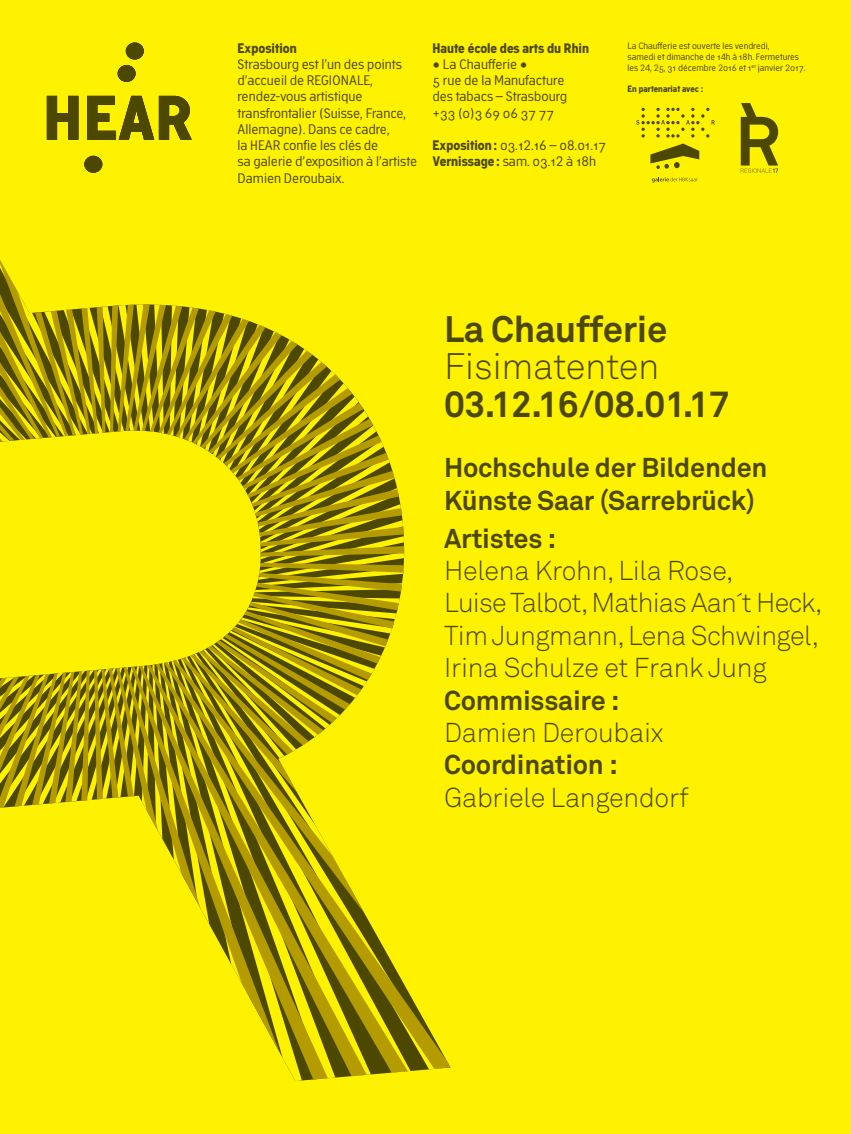
<style>
.page{position:relative;width:851px;height:1134px;background:#fff}
.page>*{position:absolute;margin:0;border:0;box-sizing:border-box;transform-origin:0 0}
.t1{font:700 36.5px "Akkurat";letter-spacing:-.01em;color:#4c4800}
.t2{font:300 36.5px "Akkurat";letter-spacing:-.01em;color:#4c4800}
.t3{font:300 27px/32.4px "Akkurat";letter-spacing:-.015em;color:#4c4800}
.t4{font:700 27px/32.4px "Akkurat";letter-spacing:-.01em;color:#4c4800}
.t5{font:13.5px/16.2px "Academy Sans";color:#4c4800}
.t6{font:700 13.5px "Academy Sans";color:#4c4800}
.t7{font:9px/10.8px "Academy Sans";color:#4c4800}
.t8{font:700 9px "Academy Sans";color:#4c4800}
.s1{font-weight:700}
</style>
<div class="page">
<div style="left:0;top:0;width:850px;height:212px;background:#fff200"></div>
<svg style="left:47px;top:43px;width:137px;height:56px"></svg>
<svg style="left:636px;top:108px;width:78px;height:30px"></svg>
<svg style="left:740px;top:103px;width:38px;height:70px"></svg>
<svg style="left:652px;top:177px;width:45px;height:6px"></svg>
<svg style="left:650px;top:144px;width:49px;height:25px"></svg>
<div style="left:0;top:213px;width:850px;height:921px;background:#fff200"></div>
<svg style="left:0;top:99px;width:450px;height:982px"></svg>
<svg style="left:404px;top:662px;width:46px;height:407px"></svg>
<svg style="left:367px;top:664px;width:41px;height:409px"></svg>
<svg style="left:328px;top:995px;width:39px;height:81px"></svg>
<svg style="left:139px;top:995px;width:189px;height:84px"></svg>
<svg style="left:131px;top:995px;width:148px;height:57px"></svg>
<svg style="left:0;top:260px;width:404px;height:735px"></svg>
<p class="t6" style="left:237px;top:40px;width:61px">Exposition</p>
<p class="t5" style="left:237px;top:56px;width:181px">Strasbourg est l’un des points d’accueil de REGIONALE, rendez-vous artistique transfrontalier (Suisse, France,<br>Allemagne). Dans ce cadre,<br>la HEAR confie les clés de<br>sa galerie d’exposition à l’artiste<br>Damien Deroubaix.</p>
<p class="t6" style="left:432px;top:40px;width:158px">Haute école des arts du Rhin</p>
<p class="t5" style="left:432px;top:56px;width:136px">• La Chaufferie •<br>5 rue de la Manufacture des tabacs – Strasbourg +33 (0)3 69 06 37 77</p>
<p class="t5" style="left:432px;top:137px;width:175px"><span class="s1">Exposition:</span> 03.12.16 – 08.01.17<br><span class="s1">Vernissage :</span> sam. 03.12 à 18h</p>
<p class="t7" style="left:627px;top:40px;width:179px">La Chaufferie est ouverte les vendredi,<br>samedi et dimanche de 14h à 18h. Fermetures les 24, 25, 31 décembre 2016 et 1<sup>er</sup> janvier 2017.</p>
<p class="t8" style="left:627px;top:84px;width:77px">En partenariat avec :</p>
<h1 class="t1" style="left:444px;top:306px;width:225px">La Chaufferie</h1>
<h1 class="t2" style="left:444px;top:345px;width:217px">Fisimatenten</h1>
<h1 class="t1" style="left:444px;top:381px;width:287px">03.12.16/08.01.17</h1>
<h2 class="t4" style="left:444px;top:452px;width:325px">Hochschule der Bildenden<br>Künste Saar (Sarrebrück)</h2>
<h2 class="t4" style="left:444px;top:522px;width:114px">Artistes :</h2>
<h2 class="t3" style="left:444px;top:555px;width:379px">Helena Krohn, Lila Rose,<br>Luise Talbot, Mathias Aan´t Heck,<br>Tim Jungmann, Lena Schwingel,<br>Irina Schulze et Frank Jung</h2>
<h2 class="t4" style="left:444px;top:684px;width:177px">Commissaire :</h2>
<h2 class="t3" style="left:444px;top:717px;width:221px">Damien Deroubaix</h2>
<h2 class="t4" style="left:444px;top:749px;width:175px">Coordination :</h2>
<h2 class="t3" style="left:444px;top:782px;width:246px">Gabriele Langendorf</h2>
</div>
